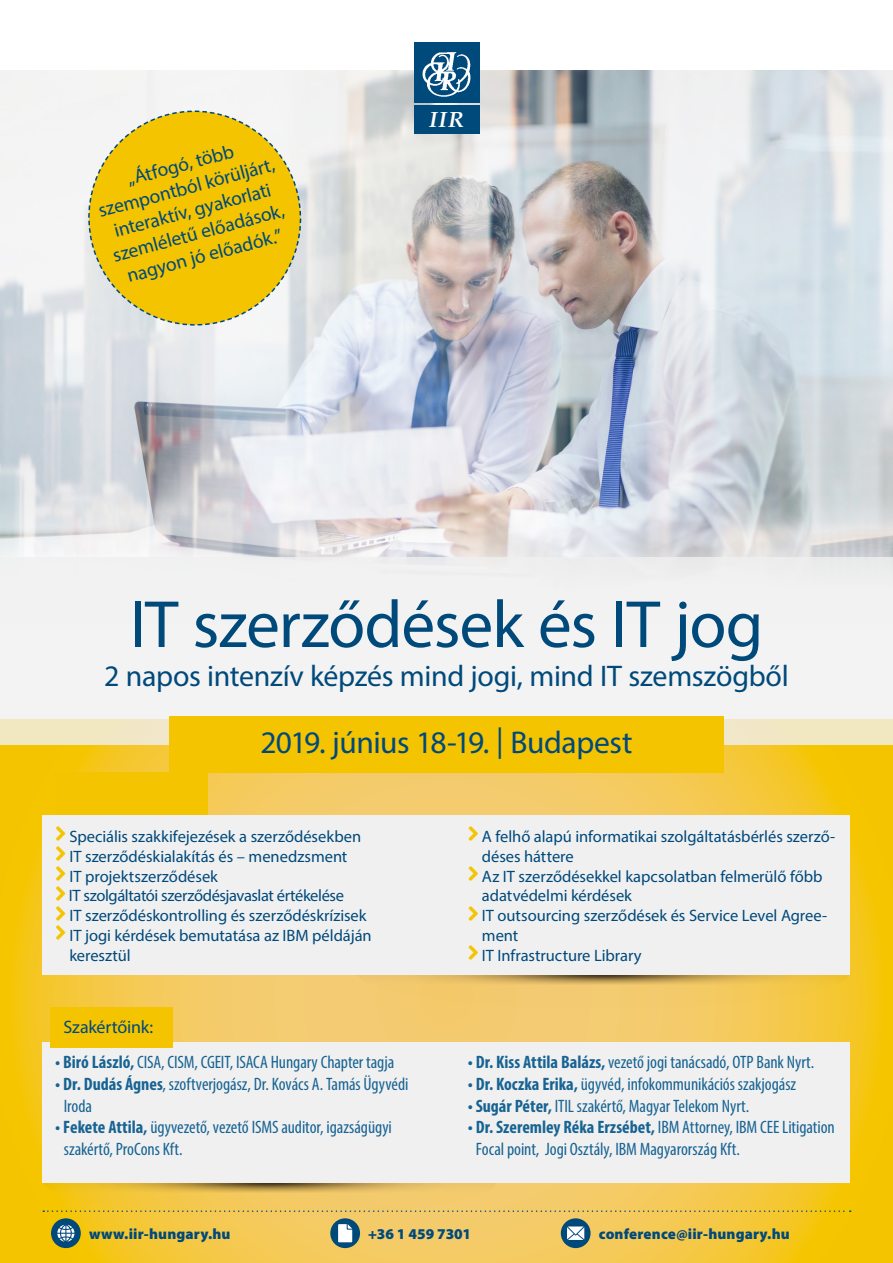
<style>
.page{position:relative;width:893px;height:1263px;background:#fff}
.page>*{position:absolute;margin:0;border:0;box-sizing:border-box;transform-origin:0 0}
.t1{font:67.35px "Myriad Pro";letter-spacing:-.015em;color:#00497b}
.t2{font:31.5px "Myriad Pro";letter-spacing:-.015em;color:#00497b}
.t3{font:29.85px "Myriad Pro";letter-spacing:-.01em;color:#00497b}
.t4{font:italic 700 21.75px "Palatino Linotype";color:#fff}
.t5{font:19.5px/23.4px "Myriad Pro";color:#00497b;text-align:center}
.t6{font:condensed 18px/21.6px "Myriad Pro";letter-spacing:-.005em;color:#176393}
.t7{font:18px "Myriad Pro";letter-spacing:-.01em;color:#00497b}
.t8{font:16.5px/19.8px "Myriad Pro";letter-spacing:-.005em;color:#00497b}
.t9{font:900 15px "Myriad Pro";letter-spacing:.005em;color:#00497b}
.s1{font-weight:700}
</style>
<div class="page">
<img style="left:0;top:70px;width:893px;height:488px">
<svg style="left:0;top:744px;width:893px;height:519px;background:#f4c83d"></svg>
<img style="left:208px;top:773px;width:512px;height:5px">
<img style="left:357px;top:974px;width:493px;height:36px">
<div style="left:0;top:558px;width:893px;height:186px;background:#f0f0f0"></div>
<div style="left:169px;top:716px;width:555px;height:57px;background:#f4c400"></div>
<img style="left:414px;top:43px;width:65px;height:60px">
<div style="left:414px;top:105px;width:65px;height:28px;background:#00497b"></div>
<div style="left:43px;top:815px;width:807px;height:159px;background:#f0f0f0"></div>
<div style="left:55px;top:773px;width:153px;height:42px;background:#f4c400"></div>
<img style="left:43px;top:1182px;width:454px;height:36px">
<div style="left:43px;top:1042px;width:807px;height:140px;background:#f0f0f0"></div>
<div style="left:51px;top:1007px;width:122px;height:40px;background:#f4c400"></div>
<svg style="left:77px;top:100px;width:235px;height:236px;fill:#f3f3f3"></svg>
<svg style="left:79px;top:102px;width:231px;height:232px"></svg>
<div style="left:561px;top:1218px;width:30px;height:30px;background:#00497b;border-radius:50%"></div>
<svg style="left:567px;top:1226px;width:17px;height:14px"></svg>
<div style="left:51px;top:1218px;width:30px;height:30px;background:#00497b;border-radius:50%"></div>
<svg style="left:330px;top:1218px;width:30px;height:30px"></svg>
<svg style="left:338px;top:1224px;width:14px;height:18px"></svg>
<svg style="left:57px;top:1225px;width:17px;height:17px"></svg>
<svg style="left:43px;top:1210px;width:808px;height:2px;background:#c7b156"></svg>
<p class="t5" style="left:90px;top:177px;width:183px;rotate:-15deg">„Átfogó, több szempontból körüljárt, interaktív, gyakorlati szemléletű előadások, nagyon jó előadók.”</p>
<p class="t4" style="left:429px;top:104px;width:36px">IIR</p>
<h1 class="t1" style="left:130px;top:583px;width:635px">IT szerződések és IT jog</h1>
<h3 class="t3" style="left:104px;top:658px;width:686px">2 napos intenzív képzés mind jogi, mind IT szemszögből</h3>
<h2 class="t2" style="left:260px;top:723px;width:373px">2019. június 18-19. | Budapest</h2>
<p class="t8" style="left:69px;top:826px;width:304px">Speciális szakkifejezések a szerződésekben IT szerződéskialakítás és – menedzsment<br>IT projektszerződések<br>IT szolgáltatói szerződésjavaslat értékelése<br>IT szerződéskontrolling és szerződéskrízisek IT jogi kérdések bemutatása az IBM példáján keresztül</p>
<p class="t8" style="left:482px;top:826px;width:355px">A felhő alapú informatikai szolgáltatásbérlés szerző&shy;déses háttere<br>Az IT szerződésekkel kapcsolatban felmerülő főbb adatvédelmi kérdések<br>IT outsourcing szerződések és Service Level Agree&shy;ment<br>IT Infrastructure Library</p>
<p class="t7" style="left:64px;top:1016px;width:91px">Szakértőink:</p>
<p class="t6" style="left:55px;top:1051px;width:341px"><span class="s1">• Biró László,</span> CISA, CISM, CGEIT, ISACA Hungary Chapter tagja</p>
<p class="t6" style="left:64px;top:1073px;width:346px;text-indent:-8px"><span class="s1">• Dr. Dudás Ágnes</span>, szoftverjogász, Dr. Kovács A. Tamás Ügyvédi<br>Iroda</p>
<p class="t6" style="left:64px;top:1116px;width:330px;text-indent:-8px"><span class="s1">• Fekete Attila,</span> ügyvezető, vezető ISMS auditor, igazságügyi szakértő, ProCons Kft.</p>
<p class="t6" style="left:468px;top:1051px;width:348px"><span class="s1">• Dr. Kiss Attila Balázs,</span> vezető jogi tanácsadó, OTP Bank Nyrt.</p>
<p class="t6" style="left:468px;top:1073px;width:330px"><span class="s1">• Dr. Koczka Erika,</span> ügyvéd, infokommunikációs szakjogász</p>
<p class="t6" style="left:468px;top:1095px;width:283px"><span class="s1">• Sugár Péter,</span> ITIL szakértő, Magyar Telekom Nyrt.</p>
<p class="t6" style="left:476px;top:1116px;width:361px;text-indent:-8px"><span class="s1">• Dr. Szeremley Réka Erzsébet,</span> IBM Attorney, IBM CEE Litigation<br>Focal point, Jogi Osztály, IBM Magyarország Kft.</p>
<p class="t9" style="left:89px;top:1225px;width:143px">www.iir-hungary.hu</p>
<p class="t9" style="left:368px;top:1225px;width:104px">+36 1 459 7301</p>
<p class="t9" style="left:599px;top:1225px;width:192px">conference@iir-hungary.hu</p>
</div>
